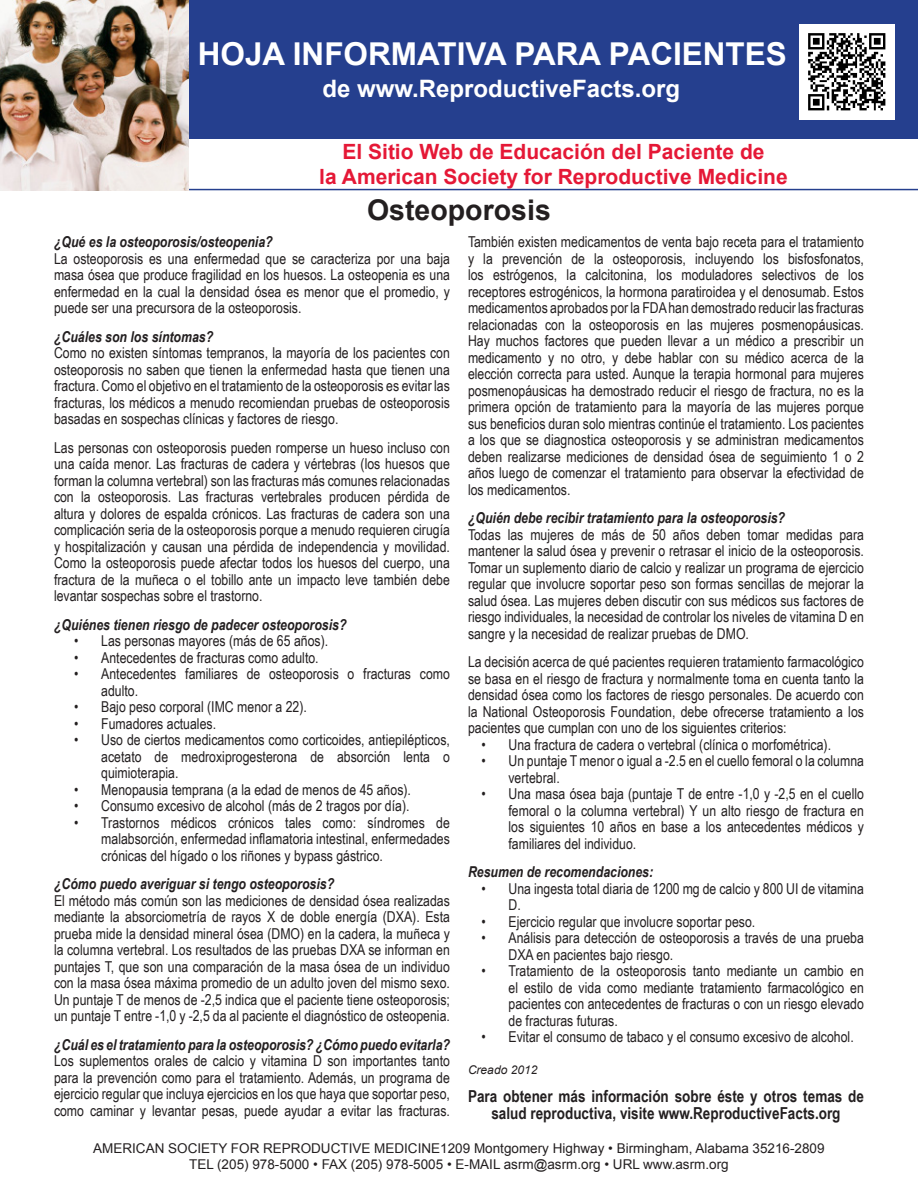
<style>
.page{position:relative;width:918px;height:1188px;background:#fff}
.page>*{position:absolute;margin:0;border:0;box-sizing:border-box;transform-origin:0 0}
.t1{font:700 31.5px "Arial";color:#fff}
.t2{font:700 28.5px "Arial";color:#231f20}
.t3{font:700 24px "Arial";color:#fff}
.t4{font:700 21px "Arial";color:#e51836}
.t5{font:700 16.5px/16.5px "Arial Narrow";color:#231f20;text-align:center}
.t6{font:15px/16.5px "Arial Narrow";color:#231f20;text-align:justify}
.t7{font:italic 700 15px "Arial Narrow";color:#231f20}
.t8{font:13.5px "Arial";color:#231f20}
.t9{font:italic 12px "Arial";color:#231f20}
</style>
<div class="page">
<div style="left:189px;top:0;width:729px;height:139px;background:#253f8e"></div>
<hr style="left:0;top:189px;width:918px;height:1px;background:#253f8e">
<img style="left:0;top:0;width:189px;height:191px">
<img style="left:800px;top:25px;width:94px;height:94px">
<p class="t1" style="left:198px;top:33px;width:591px">HOJA INFORMATIVA PARA PACIENTES</p>
<p class="t3" style="left:322px;top:72px;width:359px">de www.ReproductiveFacts.org</p>
<p class="t4" style="left:342px;top:138px;width:424px">El Sitio Web de Educación del Paciente de</p>
<p class="t4" style="left:319px;top:163px;width:470px">la American Society for Reproductive Medicine</p>
<p class="t2" style="left:367px;top:191px;width:185px">Osteoporosis</p>
<p class="t7" style="left:54px;top:231px;width:220px">¿Qué es la osteoporosis/osteopenia?</p>
<p class="t6" style="left:54px;top:250px;width:398px">La osteoporosis es una enfermedad que se caracteriza por una baja masa ósea que produce fragilidad en los huesos. La osteopenia es una enfermedad en la cual la densidad ósea es menor que el promedio, y puede ser una precursora de la osteoporosis.</p>
<p class="t7" style="left:54px;top:325px;width:161px">¿Cuáles son los síntomas?</p>
<p class="t6" style="left:54px;top:344px;width:397px">Como no existen síntomas tempranos, la mayoría de los pacientes con osteoporosis no saben que tienen la enfermedad hasta que tienen una fractura. Como el objetivo en el tratamiento de la osteoporosis es evitar las fracturas, los médicos a menudo recomiendan pruebas de osteoporosis basadas en sospechas clínicas y factores de riesgo.</p>
<p class="t6" style="left:54px;top:439px;width:397px">Las personas con osteoporosis pueden romperse un hueso incluso con una caída menor. Las fracturas de cadera y vértebras (los huesos que forman la columna vertebral) son las fracturas más comunes relacionadas con la osteoporosis. Las fracturas vertebrales producen pérdida de altura y dolores de espalda crónicos. Las fracturas de cadera son una complicación seria de la osteoporosis porque a menudo requieren cirugía y hospitalización y causan una pérdida de independencia y movilidad.<br>Como la osteoporosis puede afectar todos los huesos del cuerpo, una fractura de la muñeca o el tobillo ante un impacto leve también debe levantar sospechas sobre el trastorno.</p>
<p class="t7" style="left:54px;top:613px;width:294px">¿Quiénes tienen riesgo de padecer osteoporosis?</p>
<p class="t6" style="left:74px;top:632px;width:255px">• Las personas mayores (más de 65 años).</p>
<p class="t6" style="left:74px;top:649px;width:246px">• Antecedentes de fracturas como adulto.</p>
<p class="t6" style="left:101px;top:665px;width:350px;text-indent:-27px">• Antecedentes familiares de osteoporosis o fracturas como adulto.</p>
<p class="t6" style="left:74px;top:698px;width:234px">• Bajo peso corporal (IMC menor a 22).</p>
<p class="t6" style="left:74px;top:715px;width:143px">• Fumadores actuales.</p>
<p class="t6" style="left:101px;top:731px;width:350px;text-indent:-27px">• Uso de ciertos medicamentos como corticoides, antiepilépticos, acetato de medroxiprogesterona de absorción lenta o quimioterapia.</p>
<p class="t6" style="left:74px;top:781px;width:338px">• Menopausia temprana (a la edad de menos de 45 años).</p>
<p class="t6" style="left:74px;top:797px;width:337px">• Consumo excesivo de alcohol (más de 2 tragos por día).</p>
<p class="t6" style="left:101px;top:814px;width:350px;text-indent:-27px">• Trastornos médicos crónicos tales como: síndromes de malabsorción, enfermedad inflamatoria intestinal, enfermedades crónicas del hígado o los riñones y bypass gástrico.</p>
<p class="t7" style="left:54px;top:873px;width:282px">¿Cómo puedo averiguar si tengo osteoporosis?</p>
<p class="t6" style="left:54px;top:892px;width:397px">El método más común son las mediciones de densidad ósea realizadas mediante la absorciometría de rayos X de doble energía (DXA). Esta prueba mide la densidad mineral ósea (DMO) en la cadera, la muñeca y la columna vertebral. Los resultados de las pruebas DXA se informan en puntajes T, que son una comparación de la masa ósea de un individuo con la masa ósea máxima promedio de un adulto joven del mismo sexo.<br>Un puntaje T de menos de -2,5 indica que el paciente tiene osteoporosis; un puntaje T entre -1,0 y -2,5 da al paciente el diagnóstico de osteopenia.</p>
<p class="t7" style="left:54px;top:1033px;width:398px">¿Cuál es el tratamiento para la osteoporosis? ¿Cómo puedo evitarla?</p>
<p class="t6" style="left:54px;top:1052px;width:397px">Los suplementos orales de calcio y vitamina D son importantes tanto para la prevención como para el tratamiento. Además, un programa de ejercicio regular que incluya ejercicios en los que haya que soportar peso, como caminar y levantar pesas, puede ayudar a evitar las fracturas.</p>
<p class="t6" style="left:468px;top:233px;width:398px">También existen medicamentos de venta bajo receta para el tratamiento y la prevención de la osteoporosis, incluyendo los bisfosfonatos, los estrógenos, la calcitonina, los moduladores selectivos de los receptores estrogénicos, la hormona paratiroidea y el denosumab. Estos medicamentos aprobados por la FDA han demostrado reducir las fracturas relacionadas con la osteoporosis en las mujeres posmenopáusicas.<br>Hay muchos factores que pueden llevar a un médico a prescribir un medicamento y no otro, y debe hablar con su médico acerca de la elección correcta para usted. Aunque la terapia hormonal para mujeres posmenopáusicas ha demostrado reducir el riesgo de fractura, no es la primera opción de tratamiento para la mayoría de las mujeres porque sus beneficios duran solo mientras continúe el tratamiento. Los pacientes a los que se diagnostica osteoporosis y se administran medicamentos deben realizarse mediciones de densidad ósea de seguimiento 1 o 2 años luego de comenzar el tratamiento para observar la efectividad de los medicamentos.</p>
<p class="t7" style="left:468px;top:507px;width:319px">¿Quién debe recibir tratamiento para la osteoporosis?</p>
<p class="t6" style="left:468px;top:526px;width:398px">Todas las mujeres de más de 50 años deben tomar medidas para mantener la salud ósea y prevenir o retrasar el inicio de la osteoporosis.<br>Tomar un suplemento diario de calcio y realizar un programa de ejercicio regular que involucre soportar peso son formas sencillas de mejorar la salud ósea. Las mujeres deben discutir con sus médicos sus factores de riesgo individuales, la necesidad de controlar los niveles de vitamina D en sangre y la necesidad de realizar pruebas de DMO.</p>
<p class="t6" style="left:468px;top:653px;width:397px">La decisión acerca de qué pacientes requieren tratamiento farmacológico se basa en el riesgo de fractura y normalmente toma en cuenta tanto la densidad ósea como los factores de riesgo personales. De acuerdo con la National Osteoporosis Foundation, debe ofrecerse tratamiento a los pacientes que cumplan con uno de los siguientes criterios:</p>
<p class="t6" style="left:482px;top:736px;width:351px">• Una fractura de cadera o vertebral (clínica o morfométrica).</p>
<p class="t6" style="left:508px;top:752px;width:357px;text-indent:-27px">• Un puntaje T menor o igual a -2.5 en el cuello femoral o la columna vertebral.</p>
<p class="t6" style="left:508px;top:785px;width:357px;text-indent:-27px">• Una masa ósea baja (puntaje T de entre -1,0 y -2,5 en el cuello femoral o la columna vertebral) Y un alto riesgo de fractura en los siguientes 10 años en base a los antecedentes médicos y familiares del individuo.</p>
<p class="t7" style="left:468px;top:861px;width:187px">Resumen de recomendaciones:</p>
<p class="t6" style="left:508px;top:880px;width:357px;text-indent:-27px">• Una ingesta total diaria de 1200 mg de calcio y 800 UI de vitamina<br>D.</p>
<p class="t6" style="left:482px;top:913px;width:275px">• Ejercicio regular que involucre soportar peso.</p>
<p class="t6" style="left:508px;top:929px;width:357px;text-indent:-27px">• Análisis para detección de osteoporosis a través de una prueba<br>DXA en pacientes bajo riesgo.</p>
<p class="t6" style="left:508px;top:962px;width:357px;text-indent:-27px">• Tratamiento de la osteoporosis tanto mediante un cambio en el estilo de vida como mediante tratamiento farmacológico en pacientes con antecedentes de fracturas o con un riesgo elevado de fracturas futuras.</p>
<p class="t6" style="left:482px;top:1028px;width:374px">• Evitar el consumo de tabaco y el consumo excesivo de alcohol.</p>
<p class="t9" style="left:468px;top:1062px;width:71px">Creado 2012</p>
<p class="t5" style="left:468px;top:1087px;width:398px">Para obtener más información sobre éste y otros temas de salud reproductiva, visite www.ReproductiveFacts.org</p>
<p class="t8" style="left:93px;top:1139px;width:733px">AMERICAN SOCIETY FOR REPRODUCTIVE MEDICINE1209 Montgomery Highway • Birmingham, Alabama 35216-2809</p>
<p class="t8" style="left:189px;top:1156px;width:541px">TEL (205) 978-5000 • FAX (205) 978-5005 • E-MAIL asrm@asrm.org • URL www.asrm.org</p>
</div>
